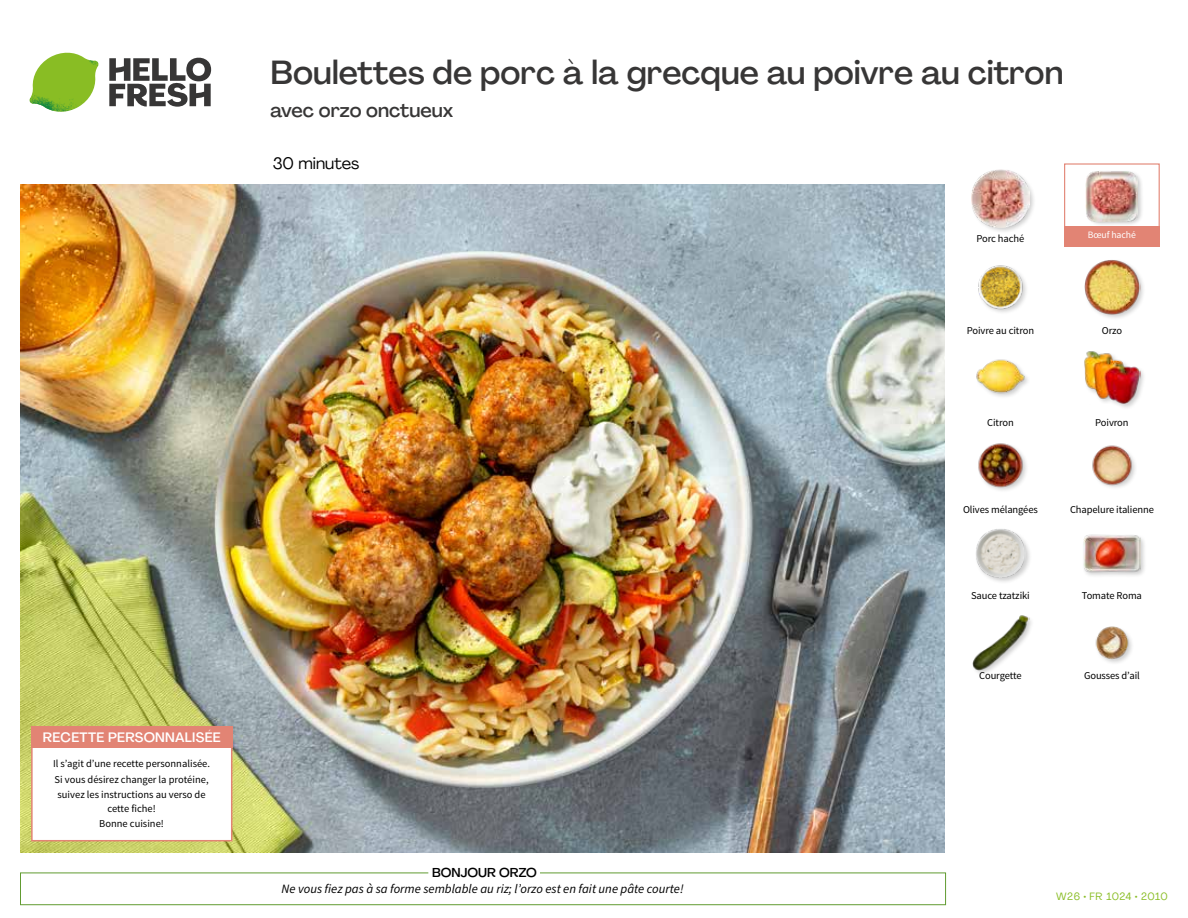
<style>
.page{position:relative;width:1188px;height:918px;background:#fff}
.page>*{position:absolute;margin:0;border:0;box-sizing:border-box;transform-origin:0 0}
.t1{font:500 33px "Agrandir";letter-spacing:-.005em;color:#373636}
.t2{font:500 19.5px "Agrandir";color:#373636}
.t3{font:16.5px "Agrandir";color:#000}
.t4{font:500 13.5px "Agrandir";letter-spacing:.02em;color:#fff}
.t5{font:italic 12.75px "Source Sans Pro";color:#000}
.t6{font:500 12.75px "Agrandir";color:#000}
.t7{font:10.5px/15.6px "Source Sans Pro";letter-spacing:-.01em;color:#000}
.t8{font:10.5px "Agrandir";letter-spacing:.05em;color:#89bd24}
.t9{font:9.75px "Source Sans Pro";letter-spacing:-.01em;color:#fff}
</style>
<div class="page">
<svg style="left:109px;top:57px;width:102px;height:50px"></svg>
<svg style="left:34px;top:53px;width:62px;height:40px"></svg>
<img style="left:67px;top:53px;width:32px;height:26px">
<img style="left:33px;top:75px;width:59px;height:11px">
<img style="left:29px;top:79px;width:61px;height:33px">
<img style="left:65px;top:86px;width:27px;height:25px">
<div style="left:20px;top:873px;width:926px;height:32px;border:1px solid #619b31"></div>
<div style="left:428px;top:865px;width:112px;height:15px;background:#fff"></div>
<img style="left:21px;top:184px;width:924px;height:668px">
<img style="left:1095px;top:626px;width:37px;height:37px">
<div style="left:972px;top:614px;width:62px;height:63px;background:#000;opacity:.2"></div>
<img style="left:972px;top:614px;width:57px;height:57px">
<div style="left:1082px;top:534px;width:65px;height:45px;background:#000;opacity:.2"></div>
<img style="left:1083px;top:534px;width:58px;height:45px">
<div style="left:974px;top:528px;width:58px;height:56px;background:#000;opacity:.2"></div>
<img style="left:975px;top:529px;width:51px;height:50px">
<img style="left:1092px;top:445px;width:43px;height:43px">
<img style="left:978px;top:443px;width:49px;height:48px">
<div style="left:1083px;top:350px;width:63px;height:60px;background:#000;opacity:.2"></div>
<img style="left:1083px;top:350px;width:58px;height:55px">
<img style="left:976px;top:359px;width:52px;height:38px">
<div style="left:1083px;top:258px;width:63px;height:63px;background:#000;opacity:.2"></div>
<img style="left:1083px;top:259px;width:58px;height:57px">
<img style="left:978px;top:265px;width:48px;height:48px">
<div style="left:1085px;top:170px;width:59px;height:57px;background:#000;opacity:.2"></div>
<img style="left:1086px;top:170px;width:52px;height:52px">
<div style="left:970px;top:168px;width:66px;height:66px;background:#000;opacity:.2"></div>
<img style="left:972px;top:170px;width:57px;height:57px">
<div style="left:1064px;top:163px;width:96px;height:73px;border:1px solid #e28474"></div>
<div style="left:1064px;top:226px;width:96px;height:21px;background:#e28474"></div>
<div style="left:31px;top:726px;width:201px;height:115px;background:#fff;border:2px solid #e28474"></div>
<div style="left:31px;top:726px;width:202px;height:22px;background:#e28474"></div>
<p class="t4" style="left:43px;top:729px;width:179px">RECETTE PERSONNALISÉE</p>
<p class="t7" style="left:53px;top:756px;width:158px">Il s’agit d’une recette personnalisée.<br>Si vous désirez changer la protéine, suivez les instructions au verso de</p>
<p class="t7" style="left:99px;top:801px;width:66px;text-align:center">cette fiche!<br>Bonne cuisine!</p>
<h1 class="t1" style="left:271px;top:52px;width:794px">Boulettes de porc à la grecque au poivre au citron</h1>
<h2 class="t2" style="left:271px;top:98px;width:184px">avec orzo onctueux</h2>
<h3 class="t3" style="left:273px;top:153px;width:88px">30 minutes</h3>
<p class="t7" style="left:977px;top:231px;width:49px">Porc haché</p>
<p class="t9" style="left:1088px;top:229px;width:49px">Bœuf haché</p>
<p class="t7" style="left:967px;top:323px;width:69px">Poivre au citron</p>
<p class="t7" style="left:1102px;top:323px;width:22px">Orzo</p>
<p class="t7" style="left:987px;top:415px;width:28px">Citron</p>
<p class="t7" style="left:1095px;top:415px;width:35px">Poivron</p>
<p class="t7" style="left:963px;top:502px;width:76px">Olives mélangées</p>
<p class="t7" style="left:1070px;top:502px;width:85px">Chapelure italienne</p>
<p class="t7" style="left:971px;top:588px;width:60px">Sauce tzatziki</p>
<p class="t7" style="left:1082px;top:588px;width:62px">Tomate Roma</p>
<p class="t7" style="left:979px;top:668px;width:44px">Courgette</p>
<p class="t7" style="left:1084px;top:668px;width:57px">Gousses d’ail</p>
<p class="t6" style="left:432px;top:864px;width:106px">BONJOUR ORZO</p>
<p class="t5" style="left:282px;top:880px;width:403px">Ne vous fiez pas à sa forme semblable au riz; l’orzo est en fait une pâte courte!</p>
<p class="t8" style="left:1056px;top:890px;width:113px">W26 • FR 1024 • 2010</p>
</div>
